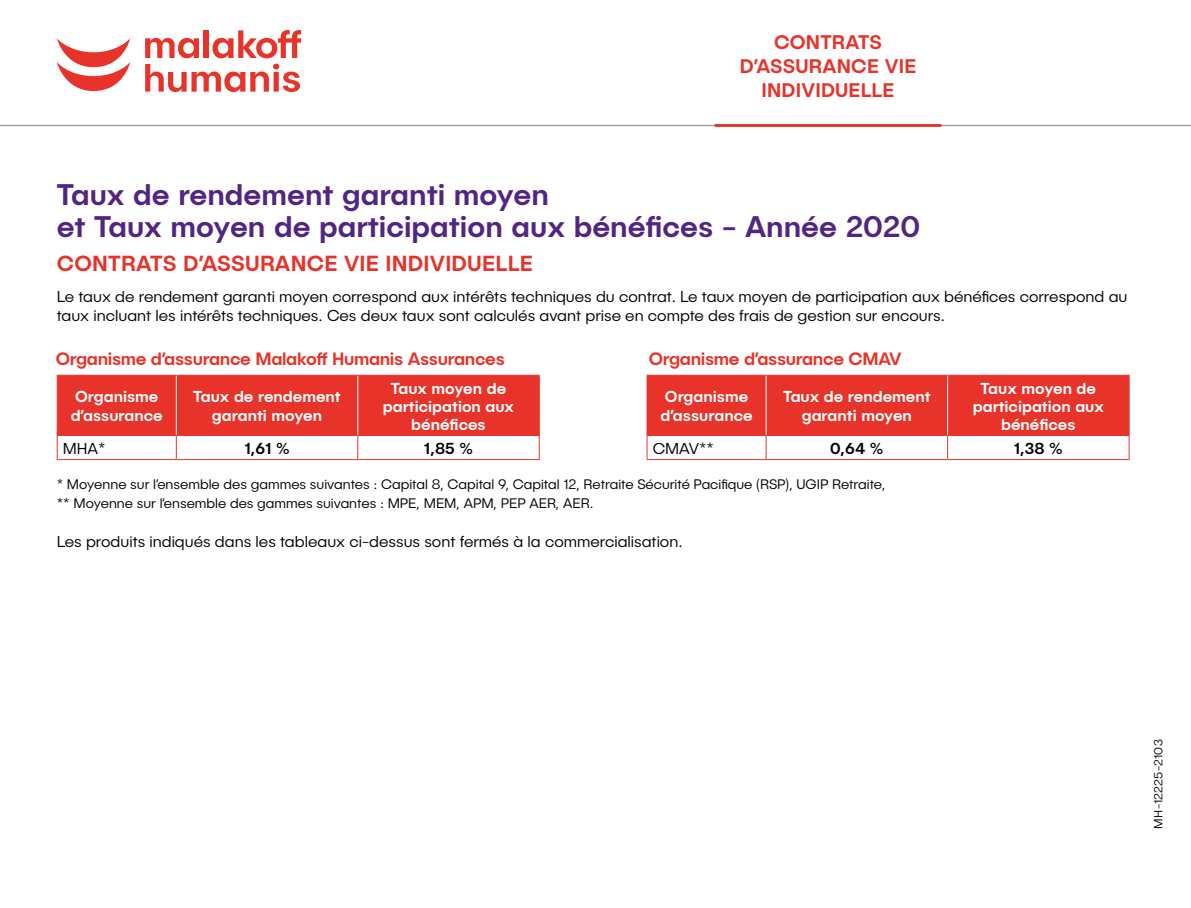
<style>
.page{position:relative;width:1191px;height:908px;background:#fff}
.page>*{position:absolute;margin:0;border:0;box-sizing:border-box;transform-origin:0 0}
.t1{font:500 30px/32px "Publica Sans";color:#522583}
.t2{font:500 22px "Publica Sans";letter-spacing:.01em;color:#e7332a}
.t3{font:500 19.8px/23.8px "Publica Sans";letter-spacing:.01em;color:#e7332a;text-align:center}
.t4{font:500 18px "Publica Sans";letter-spacing:-.02em;color:#e7332a}
.t5{font:300 16px/19.2px "Publica Sans";color:#000}
.t6{font:500 16px/19.2px "Publica Sans";color:#fff;text-align:center}
.t7{font:500 16px "Publica Sans";color:#000}
.t8{font:300 14px "Publica Sans";color:#000}
.RÉFÉRENCE{font:300 12px "Publica Sans";letter-spacing:.02em;color:#000}
</style>
<div class="page">
<hr style="left:0;top:125px;width:1191px;height:1px;background:#9e9e9c">
<svg style="left:58px;top:375px;width:1070px;height:59px;fill:#e7332a"></svg>
<hr style="left:57px;top:374px;width:119px;height:1px;background:#e7332a">
<hr style="left:57px;top:375px;width:1px;height:59px;background:#e7332a">
<hr style="left:176px;top:374px;width:182px;height:1px;background:#e7332a">
<hr style="left:358px;top:374px;width:182px;height:1px;background:#e7332a">
<hr style="left:646px;top:374px;width:120px;height:1px;background:#e7332a">
<hr style="left:646px;top:375px;width:1px;height:59px;background:#e7332a">
<hr style="left:766px;top:374px;width:181px;height:1px;background:#e7332a">
<hr style="left:947px;top:374px;width:182px;height:1px;background:#e7332a">
<hr style="left:57px;top:434px;width:119px;height:2px;background:#e7332a">
<svg style="left:57px;top:436px;width:1px;height:23px"></svg>
<hr style="left:176px;top:434px;width:182px;height:2px;background:#e7332a">
<svg style="left:176px;top:436px;width:1px;height:23px"></svg>
<hr style="left:358px;top:434px;width:182px;height:2px;background:#e7332a">
<svg style="left:357px;top:436px;width:1px;height:23px"></svg>
<hr style="left:646px;top:434px;width:120px;height:2px;background:#e7332a">
<svg style="left:646px;top:436px;width:1px;height:23px"></svg>
<hr style="left:766px;top:434px;width:181px;height:2px;background:#e7332a">
<svg style="left:765px;top:436px;width:1px;height:23px"></svg>
<hr style="left:947px;top:434px;width:182px;height:2px;background:#e7332a">
<svg style="left:947px;top:436px;width:1px;height:23px"></svg>
<hr style="left:57px;top:459px;width:119px;height:1px;background:#e7332a">
<hr style="left:176px;top:459px;width:182px;height:1px;background:#e7332a">
<hr style="left:358px;top:459px;width:182px;height:1px;background:#e7332a">
<hr style="left:646px;top:459px;width:120px;height:1px;background:#e7332a">
<hr style="left:766px;top:459px;width:181px;height:1px;background:#e7332a">
<hr style="left:947px;top:459px;width:182px;height:1px;background:#e7332a">
<hr style="left:176px;top:375px;width:1px;height:59px;background:#fff">
<hr style="left:357px;top:375px;width:1px;height:59px;background:#fff">
<hr style="left:765px;top:375px;width:1px;height:59px;background:#fff">
<hr style="left:947px;top:375px;width:1px;height:59px;background:#fff">
<svg style="left:539px;top:436px;width:1px;height:23px"></svg>
<hr style="left:539px;top:375px;width:1px;height:59px;background:#e7332a">
<hr style="left:1128px;top:375px;width:1px;height:59px;background:#e7332a">
<svg style="left:1128px;top:436px;width:1px;height:23px"></svg>
<hr style="left:714px;top:124px;width:227px;height:3px;background:#e7332a">
<svg style="left:145px;top:38px;width:54px;height:20px"></svg>
<div style="left:204px;top:30px;width:5px;height:28px;background:#e7332a"></div>
<svg style="left:212px;top:30px;width:89px;height:28px"></svg>
<svg style="left:145px;top:64px;width:155px;height:28px"></svg>
<svg style="left:57px;top:38px;width:73px;height:53px"></svg>
<p class="t3" style="left:739px;top:30px;width:178px">CONTRATS<br>D’ASSURANCE VIE<br>INDIVIDUELLE</p>
<p class="t1" style="left:57px;top:177px;width:865px">Taux de rendement garanti moyen<br>et Taux moyen de participation aux bénéfices - Année 2020</p>
<p class="t2" style="left:57px;top:249px;width:478px">CONTRATS D’ASSURANCE VIE INDIVIDUELLE</p>
<p class="t5" style="left:57px;top:286px;width:1072px">Le taux de rendement garanti moyen correspond aux intérêts techniques du contrat. Le taux moyen de participation aux bénéfices correspond au taux incluant les intérêts techniques. Ces deux taux sont calculés avant prise en compte des frais de gestion sur encours.</p>
<p class="t4" style="left:56px;top:346px;width:450px">Organisme d’assurance Malakoff Humanis Assurances</p>
<p class="t4" style="left:649px;top:346px;width:254px">Organisme d’assurance CMAV</p>
<p class="t6" style="left:71px;top:386px;width:94px;text-align:left">Organisme d’assurance</p>
<p class="t6" style="left:193px;top:386px;width:149px">Taux de rendement garanti moyen</p>
<p class="t6" style="left:383px;top:378px;width:133px;line-height:18px">Taux moyen de participation aux bénéfices</p>
<p class="t6" style="left:660px;top:386px;width:94px;text-align:left">Organisme d’assurance</p>
<p class="t6" style="left:783px;top:386px;width:149px">Taux de rendement garanti moyen</p>
<p class="t6" style="left:972px;top:378px;width:133px;line-height:18px">Taux moyen de participation aux bénéfices</p>
<p class="t5" style="left:63px;top:438px;width:44px">MHA*</p>
<p class="t7" style="left:244px;top:438px;width:47px">1,61 %</p>
<p class="t7" style="left:424px;top:438px;width:51px">1,85 %</p>
<p class="t5" style="left:652px;top:438px;width:63px">CMAV**</p>
<p class="t7" style="left:830px;top:438px;width:55px">0,64 %</p>
<p class="t7" style="left:1013px;top:438px;width:50px">1,38 %</p>
<p class="t8" style="left:57px;top:475px;width:830px">* Moyenne sur l’ensemble des gammes suivantes : Capital 8, Capital 9, Capital 12, Retraite Sécurité Pacifique (RSP), UGIP Retraite,</p>
<p class="t8" style="left:57px;top:494px;width:538px">** Moyenne sur l’ensemble des gammes suivantes : MPE, MEM, APM, PEP AER, AER.</p>
<p class="t5" style="left:57px;top:531px;width:627px">Les produits indiqués dans les tableaux ci-dessus sont fermés à la commercialisation.</p>
<p class="RÉFÉRENCE" style="left:1151px;top:828px;width:90px;rotate:-90deg">MH-12225-2103</p>
</div>
